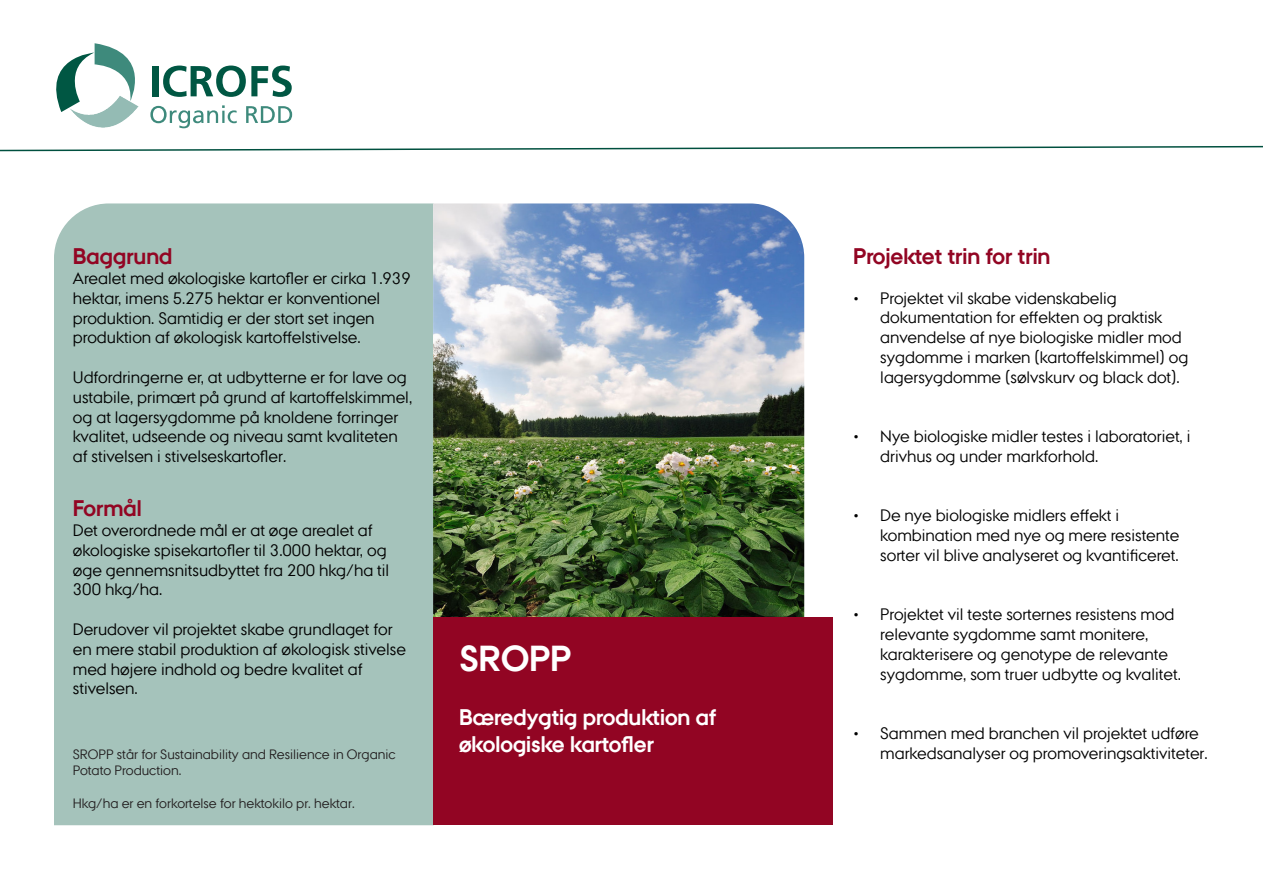
<style>
.page{position:relative;width:1263px;height:893px;background:#fff}
.page>*{position:absolute;margin:0;border:0;box-sizing:border-box;transform-origin:0 0}
.t1{font:700 36px "AU Passata";color:#fff}
.t2{font:700 22.5px/27px "AU Passata";color:#fff}
.t3{font:700 22.5px "AU Passata";color:#920523}
.t4{font:16.5px/19.8px "AU Passata";color:#000}
.t5{font:13.5px/16.2px "AU Passata";color:#231f20}
</style>
<div class="page">
<svg style="left:0;top:145px;width:1263px;height:7px"></svg>
<div style="left:54px;top:203px;width:380px;height:623px;background:#a5c3bb"></div>
<svg style="left:56px;top:43px;width:236px;height:85px"></svg>
<img style="left:433px;top:203px;width:371px;height:415px">
<div style="left:433px;top:618px;width:400px;height:207px;background:#920523"></div>
<p class="t3" style="left:73px;top:243px;width:101px">Baggrund</p>
<p class="t4" style="left:73px;top:268px;width:339px">Arealet med økologiske kartofler er cirka 1.939 hektar, imens 5.275 hektar er konventionel</p>
<p class="t4" style="left:73px;top:308px;width:303px">produktion. Samtidig er der stort set ingen</p>
<p class="t4" style="left:73px;top:328px;width:289px">produktion af økologisk kartoffelstivelse.</p>
<p class="t4" style="left:73px;top:367px;width:341px">Udfordringerne er, at udbytterne er for lave og ustabile, primært på grund af kartoffelskimmel, og at lagersygdomme på knoldene forringer kvalitet, udseende og niveau samt kvaliteten af stivelsen i stivelseskartofler.</p>
<p class="t3" style="left:73px;top:495px;width:70px">Formål</p>
<p class="t4" style="left:73px;top:520px;width:301px">Det overordnede mål er at øge arealet af</p>
<p class="t4" style="left:73px;top:540px;width:318px">økologiske spisekartofler til 3.000 hektar, og øge gennemsnitsudbyttet fra 200 hkg/ha til<br>300 hkg/ha.</p>
<p class="t4" style="left:73px;top:619px;width:335px">Derudover vil projektet skabe grundlaget for en mere stabil produktion af økologisk stivelse med højere indhold og bedre kvalitet af stivelsen.</p>
<p class="t5" style="left:73px;top:746px;width:324px">SROPP står for Sustainability and Resilience in Organic<br>Potato Production.</p>
<p class="t5" style="left:73px;top:795px;width:283px">Hkg/ha er en forkortelse for hektokilo pr. hektar.</p>
<p class="t1" style="left:459px;top:637px;width:113px">SROPP</p>
<p class="t2" style="left:459px;top:704px;width:259px">Bæredygtig produktion af økologiske kartofler</p>
<p class="t3" style="left:853px;top:243px;width:199px">Projektet trin for trin</p>
<p class="t4" style="left:880px;top:288px;width:309px;text-indent:-27px">• Projektet vil skabe videnskabelig dokumentation for effekten og praktisk anvendelse af nye biologiske midler mod sygdomme i marken (kartoffelskimmel) og lagersygdomme (sølvskurv og black dot).</p>
<p class="t4" style="left:880px;top:426px;width:312px;text-indent:-27px">• Nye biologiske midler testes i laboratoriet, i drivhus og under markforhold.</p>
<p class="t4" style="left:880px;top:505px;width:301px;text-indent:-27px">• De nye biologiske midlers effekt i kombination med nye og mere resistente sorter vil blive analyseret og kvantificeret.</p>
<p class="t4" style="left:880px;top:604px;width:302px;text-indent:-27px">• Projektet vil teste sorternes resistens mod relevante sygdomme samt monitere, karakterisere og genotype de relevante sygdomme, som truer udbytte og kvalitet.</p>
<p class="t4" style="left:880px;top:723px;width:329px;text-indent:-27px">• Sammen med branchen vil projektet udføre markedsanalyser og promoveringsaktiviteter.</p>
</div>
